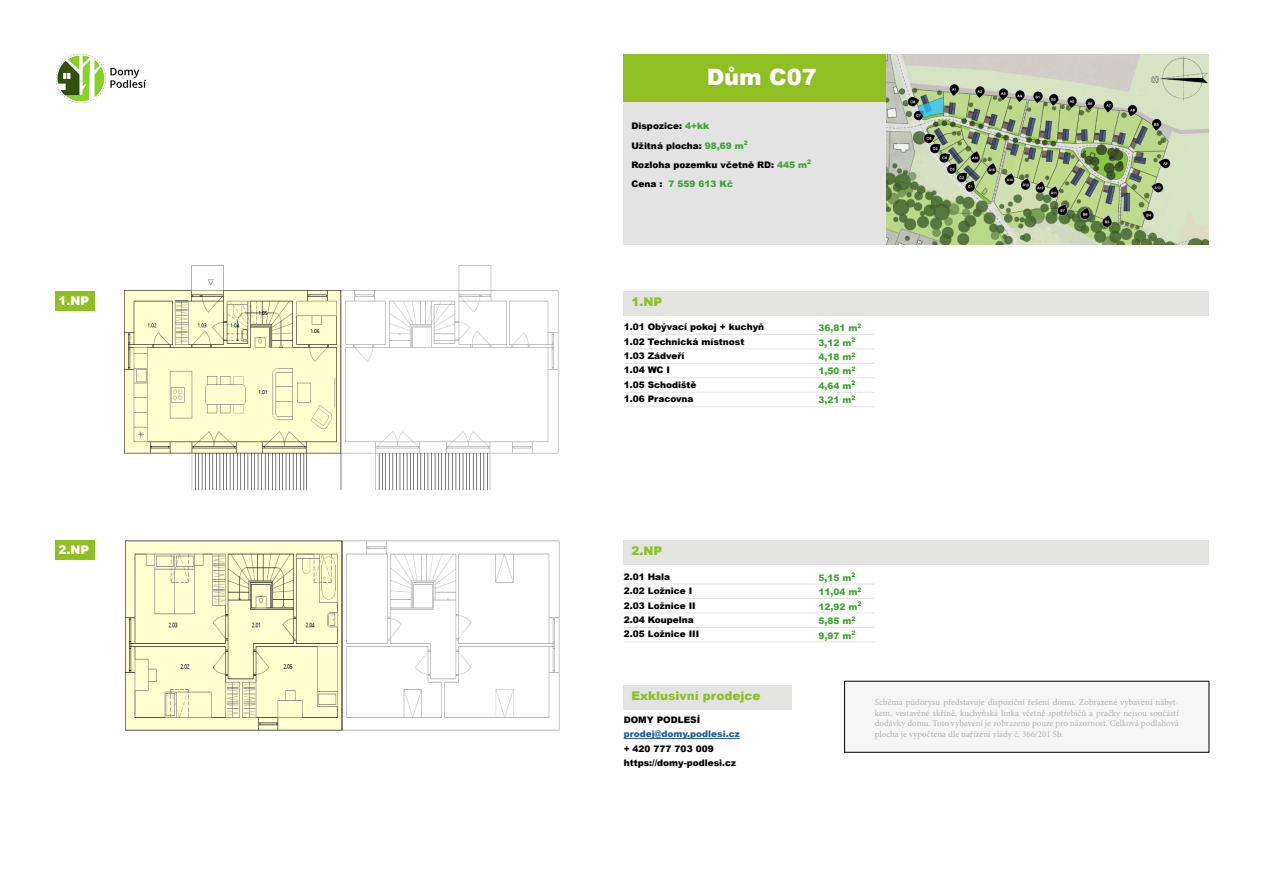
<style>
.page{position:relative;width:1263px;height:893px;background:#fff}
.page>*{position:absolute;margin:0;border:0;box-sizing:border-box;transform-origin:0 0}
.t1{font:900 22.5px "Arial";color:#fff}
.t2{font:900 12px "Arial";color:#90bf23}
.t3{font:900 12px "Arial";color:#fff}
.t4{font:900 9px/14.4px "Arial";color:#000}
.t5{font:9px/10.8px "Minion Pro";color:#b3b2b2;text-align:justify}
.t6{font:900 9px/14.4px "Arial";color:#3fa535}
.t7{font:900 9px "Arial";color:#275b9b}
.s1{color:#3fa535}
.s2{color:#000}
</style>
<div class="page">
<img style="left:56px;top:54px;width:91px;height:48px">
<div style="left:624px;top:54px;width:262px;height:48px;background:#90bf21"></div>
<img style="left:886px;top:54px;width:323px;height:191px">
<div style="left:624px;top:102px;width:262px;height:143px;background:#e3e3e3"></div>
<div style="left:624px;top:291px;width:585px;height:24px;background:#e3e3e2"></div>
<img style="left:124px;top:265px;width:435px;height:226px">
<img style="left:125px;top:540px;width:435px;height:191px">
<div style="left:55px;top:291px;width:39px;height:19px;background:#90bf23"></div>
<div style="left:55px;top:541px;width:39px;height:19px;background:#90bf23"></div>
<hr style="left:624px;top:334px;width:250px;height:1px;background:#e3e3e2">
<hr style="left:624px;top:348px;width:250px;height:1px;background:#e3e3e2">
<hr style="left:624px;top:363px;width:250px;height:1px;background:#e3e3e2">
<hr style="left:624px;top:377px;width:250px;height:1px;background:#e3e3e2">
<hr style="left:624px;top:392px;width:250px;height:1px;background:#e3e3e2">
<hr style="left:624px;top:406px;width:250px;height:1px;background:#e3e3e2">
<div style="left:624px;top:541px;width:585px;height:24px;background:#e3e3e2"></div>
<hr style="left:624px;top:584px;width:250px;height:1px;background:#e3e3e2">
<hr style="left:624px;top:598px;width:250px;height:1px;background:#e3e3e2">
<hr style="left:624px;top:613px;width:250px;height:1px;background:#e3e3e2">
<hr style="left:624px;top:627px;width:250px;height:1px;background:#e3e3e2">
<div style="left:624px;top:685px;width:168px;height:24px;background:#e3e3e2"></div>
<div style="left:844px;top:681px;width:365px;height:71px;background:#f6f6f6"></div>
<hr style="left:624px;top:738px;width:116px;height:1px;background:#275b9b">
<hr style="left:624px;top:641px;width:250px;height:1px;background:#e3e3e2">
<h2 class="t3" style="left:58px;top:292px;width:32px">1.NP</h2>
<h2 class="t3" style="left:58px;top:541px;width:32px">2.NP</h2>
<h1 class="t1" style="left:707px;top:60px;width:112px">Dům C07</h1>
<p class="t4" style="left:631px;top:118px;width:79px">Dispozice: <span class="s1">4+kk</span></p>
<p class="t4" style="left:631px;top:136px;width:181px;line-height:19.2px">Užitná plocha: <span class="s1">98,69 m</span><sup>2<br></sup>Rozloha pozemku včetně RD: <span class="s1">445 m</span><sup>2</sup></p>
<p class="t6" style="left:631px;top:176px;width:103px"><span class="s2">Cena :</span> 7 559 613 Kč</p>
<h2 class="t2" style="left:631px;top:293px;width:32px">1.NP</h2>
<p class="t4" style="left:624px;top:319px;width:142px">1.01 Obývací pokoj + kuchyň<br>1.02 Technická místnost<br>1.03 Zádveří<br>1.04 WC I<br>1.05 Schodiště<br>1.06 Pracovna</p>
<p class="t6" style="left:819px;top:320px;width:45px">36,81 m<sup>2<br></sup>3,12 m<sup>2<br></sup>4,18 m<sup>2<br></sup>1,50 m<sup>2<br></sup>4,64 m<sup>2<br></sup>3,21 m<sup>2</sup></p>
<h2 class="t2" style="left:631px;top:542px;width:32px">2.NP</h2>
<p class="t4" style="left:624px;top:569px;width:74px">2.01 Hala<br>2.02 Ložnice I<br>2.03 Ložnice II<br>2.04 Koupelna</p>
<p class="t6" style="left:819px;top:570px;width:45px">5,15 m<sup>2<br></sup>11,04 m<sup>2<br></sup>12,92 m<sup>2<br></sup>5,85 m<sup>2</sup></p>
<p class="t4" style="left:624px;top:627px;width:77px">2.05 Ložnice III</p>
<p class="t6" style="left:819px;top:628px;width:39px">9,97 m<sup>2</sup></p>
<h2 class="t2" style="left:631px;top:687px;width:130px">Exklusivní prodejce</h2>
<p class="t4" style="left:624px;top:712px;width:78px">DOMY PODLESÍ</p>
<p class="t7" style="left:624px;top:728px;width:117px">prodej@domy.podlesi.cz</p>
<p class="t4" style="left:624px;top:741px;width:114px">+ 420 777 703 009 https://domy-podlesi.cz</p>
<p class="t5" style="left:875px;top:696px;width:306px">Schéma půdorysu představuje dispoziční řešení domu. Zobrazené vybavení nábyt&shy;kem, vestavěné skříně, kuchyňská linka včetně spotřebičů a pračky nejsou součástí dodávky domu. Toto vybavení je zobrazeno pouze pro názornost. Celková podlahová plocha je vypočtena dle nařízení vlády č. 366/201 Sb.</p>
</div>
